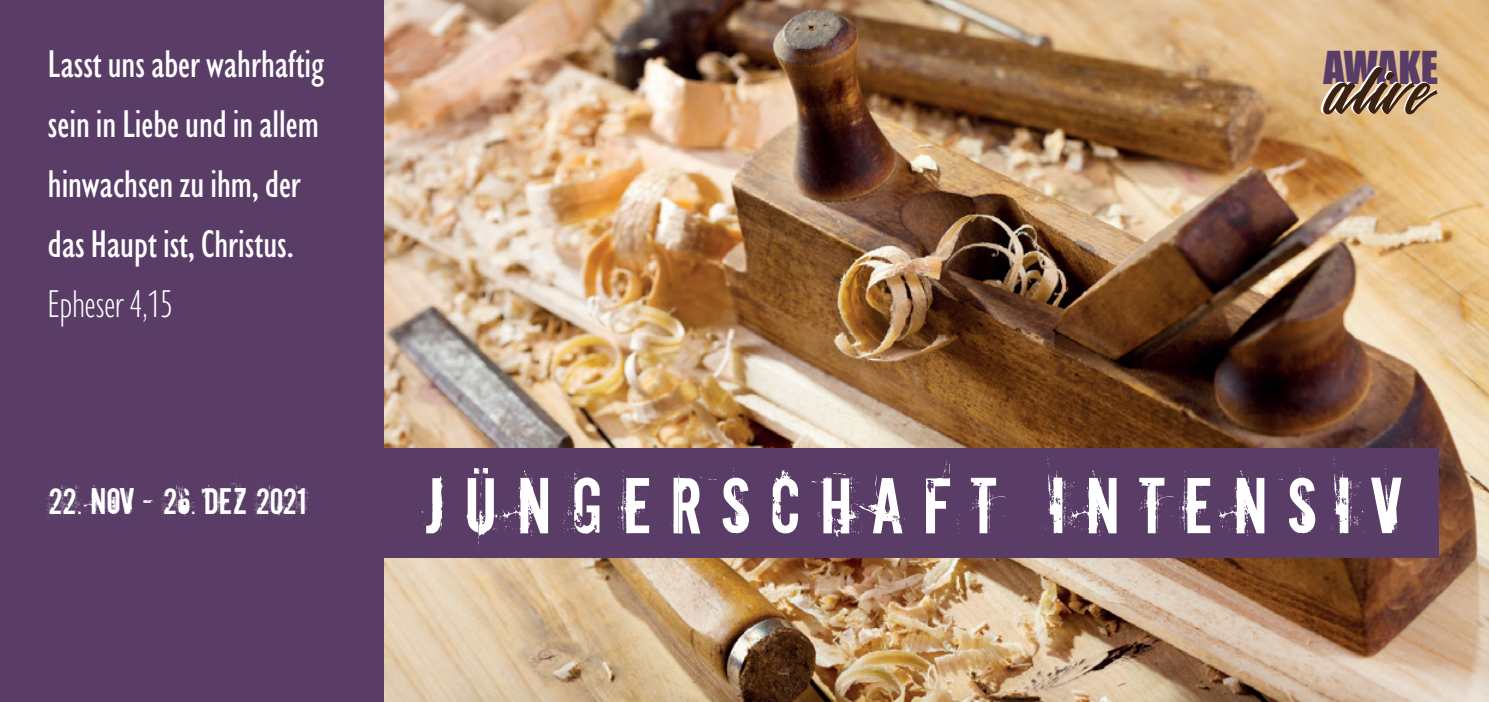
<style>
.page{position:relative;width:1489px;height:702px;background:#fff}
.page>*{position:absolute;margin:0;border:0;box-sizing:border-box;transform-origin:0 0}
.t1{font:75px "Downcome";letter-spacing:.25em;color:#fff}
.t2{font:41.75px "Impact";letter-spacing:-.005em;color:#593d67}
.t3{font:500 condensed 40px/60px "Gill Sans Nova";color:#fff}
.t4{font:300 condensed 40px "Gill Sans Nova";color:#fff}
.t5{font:35px "Downcome";letter-spacing:-.01em;color:#fff}
</style>
<div class="page">
<div style="left:0;top:0;width:464px;height:702px;background:#593d67"></div>
<img style="left:384px;top:0;width:1104px;height:702px">
<div style="left:366px;top:448px;width:1073px;height:110px;background:#593d67"></div>
<svg style="left:1320px;top:66px;width:117px;height:48px;background:#a98d6c"></svg>
<p class="t3" style="left:48px;top:33px;width:278px">Lasst uns aber wahrhaftig sein in Liebe und in allem hinwachsen zu ihm, der das Haupt ist, Christus.</p>
<p class="t4" style="left:48px;top:278px;width:126px">Epheser 4,15</p>
<p class="t5" style="left:48px;top:477px;width:260px">22. NOV - 26. DEZ 2021</p>
<p class="t2" style="left:1323px;top:36px;width:116px">AWAKE</p>
<h1 class="t1" style="left:422px;top:454px;width:980px">JÜNGERSCHAFT INTENSIV</h1>
</div>
